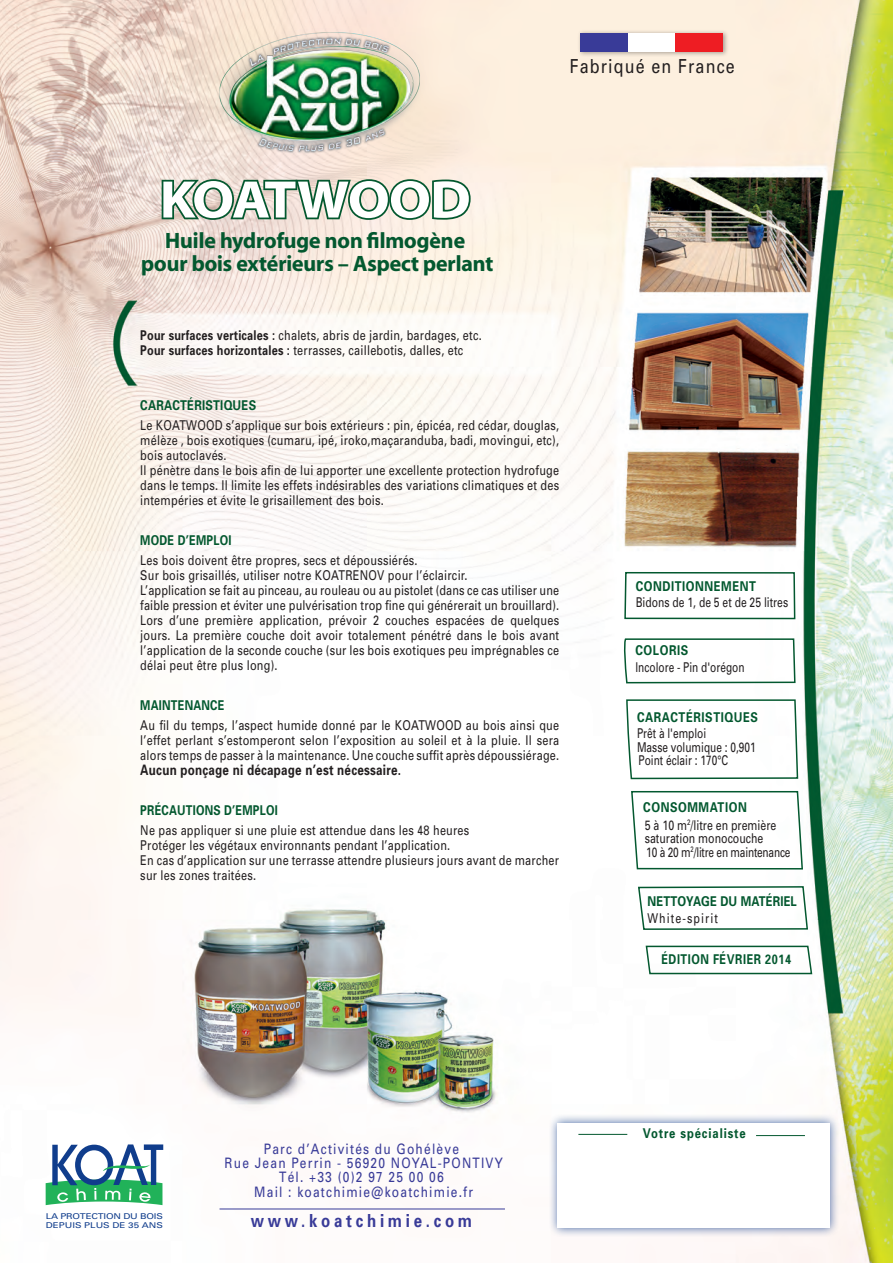
<style>
.page{position:relative;width:893px;height:1263px;background:#fff}
.page>*{position:absolute;margin:0;border:0;box-sizing:border-box;transform-origin:0 0}
.t1{font:53.25px "Myriad Headline";letter-spacing:-.01em;color:#fff;scale:1.1 1}
.t2{font:22.35px/22.4px "Myriad Headline";color:#03582f;text-align:center}
.t3{font:19.35px "Univers";letter-spacing:.07em;color:#231f20;scale:.83 1}
.t4{font:700 18px "Univers";letter-spacing:.25em;color:#393b98;scale:.83 1}
.t5{font:14.4px/14.4px "Univers";letter-spacing:.1em;color:#393b98;text-align:center;scale:.83 1}
.t6{font:700 14.4px "Univers";letter-spacing:.02em;color:#231f20;scale:.81 1}
.t7{font:13.5px/15px "Univers";letter-spacing:.02em;color:#231f20;scale:.81 1}
.t8{font:13.5px/18px "Univers";color:#231f20;scale:.78 1}
.t9{font:13.5px/13.5px "Univers";color:#231f20;scale:.75 1}
.t10{font:700 13.5px "Univers";letter-spacing:.02em;color:#03582f;scale:.81 1}
.t11{font:700 13.5px "Univers";letter-spacing:.05em;color:#03582f;scale:.83 1}
.t12{font:700 13.5px "Univers";letter-spacing:.02em;color:#03582f;scale:.83 1}
.t13{font:13.5px "Univers";color:#231f20;scale:.77 1}
.t14{font:700 13.5px "Univers";letter-spacing:.05em;color:#03582f;scale:.81 1}
.t15{font:700 13.5px "Univers";letter-spacing:.08em;color:#03582f;scale:.83 1}
.t16{font:13.5px "Univers";letter-spacing:.1em;color:#231f20;scale:.79 1}
.t17{font:7.95px/9px "Univers";letter-spacing:-.02em;color:#103d8c;scale:1.22 1}
.s1{font-weight:700}
.s2{font-weight:700;color:#03582f}
</style>
<div class="page">
<img style="left:0;top:0;width:893px;height:1263px">
<svg style="left:625px;top:699px;width:174px;height:81px"></svg>
<svg style="left:623px;top:638px;width:173px;height:46px"></svg>
<hr style="left:220px;top:1208px;width:285px;height:1px;background:#393b98">
<svg style="left:624px;top:571px;width:172px;height:49px"></svg>
<svg style="left:630px;top:790px;width:174px;height:80px"></svg>
<svg style="left:637px;top:885px;width:172px;height:46px"></svg>
<svg style="left:645px;top:945px;width:168px;height:30px"></svg>
<img style="left:192px;top:22px;width:257px;height:148px">
<svg style="left:160px;top:177px;width:312px;height:45px;background:#95ac96"></svg>
<div style="left:577px;top:30px;width:152px;height:28px;background:#231f20;opacity:.39"></div>
<div style="left:580px;top:33px;width:48px;height:19px;background:#393b98"></div>
<div style="left:628px;top:33px;width:48px;height:19px;background:#fff"></div>
<div style="left:675px;top:33px;width:48px;height:19px;background:#ee1d23"></div>
<div style="left:548px;top:1113px;width:292px;height:124px;background:#103d8c;opacity:.75"></div>
<div style="left:558px;top:1123px;width:272px;height:105px;background:#fff"></div>
<hr style="left:578px;top:1134px;width:49px;height:1px;background:#03582f">
<hr style="left:756px;top:1135px;width:49px;height:1px;background:#03582f">
<svg style="left:46px;top:1144px;width:117px;height:61px"></svg>
<h3 class="t3" style="left:570px;top:55px;width:200px">Fabriqué en France</h3>
<h1 class="t1" style="left:160px;top:172px;width:284px">KOATWOOD</h1>
<h2 class="t2" style="left:141px;top:230px;width:354px">Huile hydrofuge non filmogène<br>pour bois extérieurs – Aspect perlant</h2>
<p class="t7" style="left:140px;top:327px;width:423px"><span class="s1">Pour surfaces verticales :</span> chalets, abris de jardin, bardages, etc.<br><span class="s1">Pour surfaces horizontales :</span> terrasses, caillebotis, dalles, etc</p>
<p class="t12" style="left:140px;top:397px;width:141px">CARACTÉRISTIQUES</p>
<p class="t7" style="left:140px;top:417px;width:519px">Le KOATWOOD s’applique sur bois extérieurs : pin, épicéa, red cédar, douglas, mélèze , bois exotiques (cumaru, ipé, iroko,maçaranduba, badi, movingui, etc), bois autoclavés.<br>Il pénètre dans le bois afin de lui apporter une excellente protection hydrofuge dans le temps. Il limite les effets indésirables des variations climatiques et des intempéries et évite le grisaillement des bois.</p>
<p class="t10" style="left:140px;top:532px;width:114px">MODE D’EMPLOI</p>
<p class="t7" style="left:140px;top:552px;width:519px">Les bois doivent être propres, secs et dépoussiérés.<br>Sur bois grisaillés, utiliser notre KOATRENOV pour l’éclaircir.<br>L’application se fait au pinceau, au rouleau ou au pistolet (dans ce cas utiliser une faible pression et éviter une pulvérisation trop fine qui générerait un brouillard).<br>Lors d’une première application, prévoir 2 couches espacées de quelques jours. La première couche doit avoir totalement pénétré dans le bois avant l’application de la seconde couche (sur les bois exotiques peu imprégnables ce délai peut être plus long).</p>
<p class="t10" style="left:140px;top:697px;width:105px">MAINTENANCE</p>
<p class="t7" style="left:140px;top:717px;width:519px;text-align:justify">Au fil du temps, l’aspect humide donné par le KOATWOOD au bois ainsi que l’effet perlant s’estomperont selon l’exposition au soleil et à la pluie. Il sera alors temps de passer à la maintenance. Une couche suffit après dépoussiérage.</p>
<p class="t6" style="left:140px;top:760px;width:323px">Aucun ponçage ni décapage n’est nécessaire.</p>
<p class="t10" style="left:140px;top:802px;width:171px">PRÉCAUTIONS D’EMPLOI</p>
<p class="t7" style="left:140px;top:822px;width:519px">Ne pas appliquer si une pluie est attendue dans les 48 heures<br>Protéger les végétaux environnants pendant l’application.<br>En cas d’application sur une terrasse attendre plusieurs jours avant de marcher sur les zones traitées.</p>
<p class="t11" style="left:636px;top:577px;width:147px">CONDITIONNEMENT</p>
<p class="t13" style="left:636px;top:594px;width:199px">Bidons de 1, de 5 et de 25 litres</p>
<p class="t11" style="left:635px;top:642px;width:65px">COLORIS</p>
<p class="t9" style="left:635px;top:660px;width:147px">Incolore - Pin d'orégon</p>
<p class="t11" style="left:637px;top:708px;width:147px">CARACTÉRISTIQUES</p>
<p class="t9" style="left:637px;top:727px;width:160px">Prêt à l'emploi<br>Masse volumique : 0,901<br>Point éclair : 170°C</p>
<p class="t8" style="left:643px;top:797px;width:172px"><span class="s2">CONSOMMATION<br></span>5 à 10 m<sup>2</sup>/litre en première</p>
<p class="t8" style="left:645px;top:831px;width:188px;line-height:13.5px">saturation monocouche<br>10 à 20 m<sup>2</sup>/litre en maintenance</p>
<p class="t12" style="left:647px;top:893px;width:181px">NETTOYAGE DU MATÉRIEL</p>
<p class="t16" style="left:647px;top:909px;width:91px">White-spirit</p>
<p class="t14" style="left:661px;top:951px;width:162px">ÉDITION FÉVRIER 2014</p>
<p class="t17" style="left:46px;top:1211px;width:98px">LA PROTECTION DU BOIS<br>DEPUIS PLUS DE 35 ANS</p>
<p class="t5" style="left:225px;top:1141px;width:337px">Parc d’Activités du Gohélève<br>Rue Jean Perrin - 56920 NOYAL-PONTIVY<br>Tél. +33 (0)2 97 25 00 06<br>Mail : koatchimie@koatchimie.fr</p>
<h3 class="t4" style="left:251px;top:1209px;width:268px">www.koatchimie.com</h3>
<p class="t15" style="left:643px;top:1125px;width:126px">Votre spécialiste</p>
</div>
